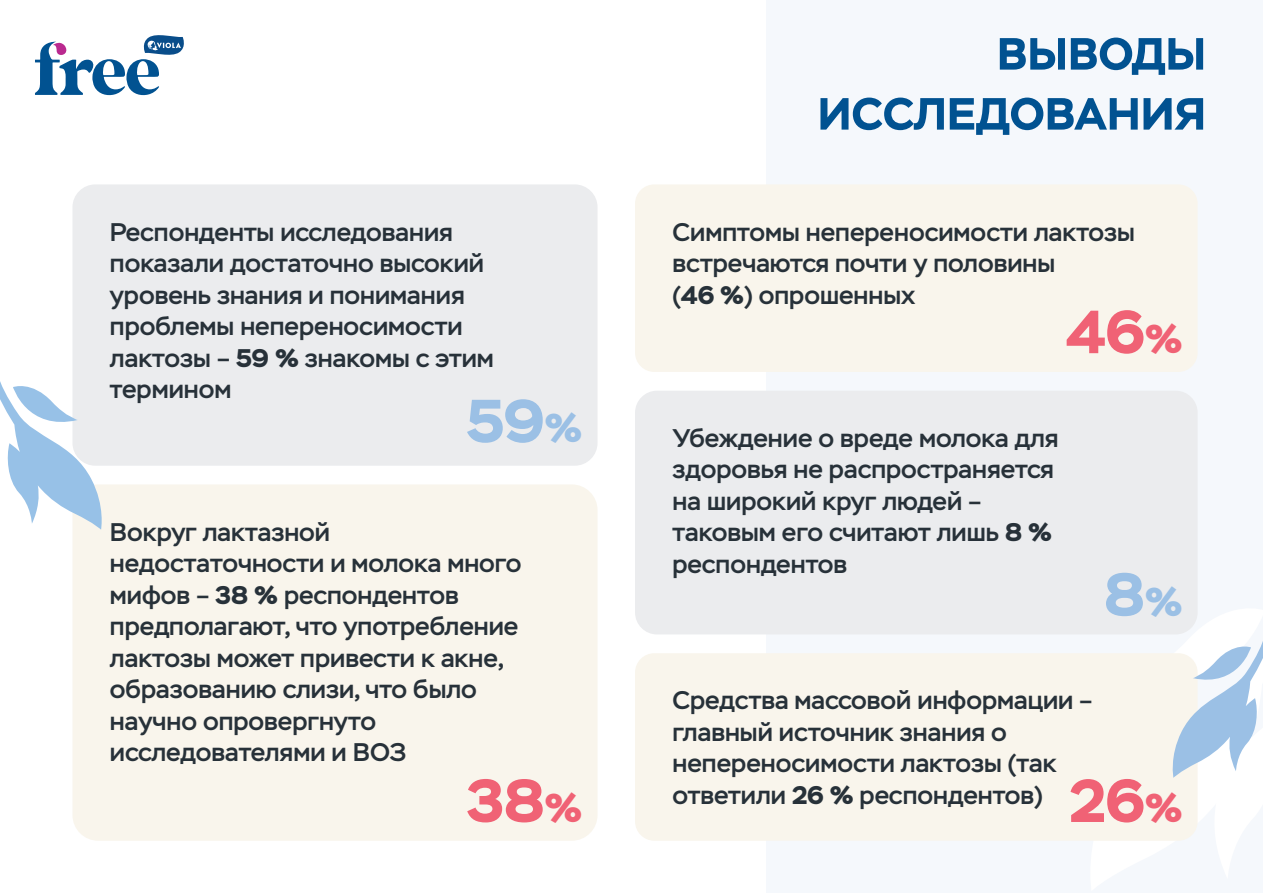
<style>
.page{position:relative;width:1263px;height:893px;background:#fff}
.page>*{position:absolute;margin:0;border:0;box-sizing:border-box;transform-origin:0 0}
.t1{font:700 60.75px "Stem";color:#f06275}
.t2{font:700 60.75px "Stem";color:#9bc0e5}
.t3{font:500 25.5px/31.5px "Stem";color:#273139}
.s1{font-weight:700}
.s2{font-size:40.5px}
</style>
<div class="page">
<div style="left:766px;top:0;width:497px;height:893px;background:#f5f8fc"></div>
<div style="left:72px;top:184px;width:525px;height:282px;background:#ebecee;border-radius:23px"></div>
<svg style="left:1000px;top:38px;width:65px;height:32px"></svg>
<svg style="left:1071px;top:38px;width:132px;height:37px"></svg>
<svg style="left:820px;top:98px;width:124px;height:32px"></svg>
<svg style="left:950px;top:98px;width:253px;height:37px"></svg>
<svg style="left:35px;top:35px;width:149px;height:61px"></svg>
<div style="left:635px;top:184px;width:562px;height:188px;background:#f9f5ec;border-radius:19px"></div>
<div style="left:635px;top:391px;width:562px;height:243px;background:#ebecee;border-radius:22px"></div>
<div style="left:635px;top:653px;width:562px;height:188px;background:#f9f5ec;border-radius:19px"></div>
<div style="left:72px;top:484px;width:525px;height:357px;background:#f9f5ec;border-radius:26px"></div>
<svg style="left:0;top:381px;width:102px;height:149px"></svg>
<svg style="left:1172px;top:624px;width:91px;height:154px"></svg>
<p class="t3" style="left:110px;top:216px;width:385px">Респонденты исследования показали достаточно высокий уровень знания и понимания проблемы непереносимости лактозы – <span class="s1">59 %</span> знакомы с этим термином</p>
<p class="t3" style="left:672px;top:216px;width:464px">Симптомы непереносимости лактозы встречаются почти у половины<br>(<span class="s1">46 %</span>) опрошенных</p>
<h1 class="t1" style="left:1066px;top:293px;width:118px">46<span class="s2">%</span></h1>
<h1 class="t2" style="left:466px;top:382px;width:118px">59<span class="s2">%</span></h1>
<p class="t3" style="left:672px;top:422px;width:387px">Убеждение о вреде молока для здоровья не распространяется на широкий круг людей – таковым его считают лишь <span class="s1">8 % </span>респондентов</p>
<p class="t3" style="left:110px;top:516px;width:413px">Вокруг лактазной недостаточности и молока много мифов – <span class="s1">38 %</span> респондентов предполагают, что употребление лактозы может привести к акне, образованию слизи, что было научно опровергнуто исследователями и ВОЗ</p>
<h1 class="t2" style="left:1104px;top:555px;width:80px">8<span class="s2">%</span></h1>
<p class="t3" style="left:672px;top:685px;width:423px">Средства массовой информации – главный источник знания о непереносимости лактозы (так</p>
<h1 class="t1" style="left:466px;top:762px;width:118px">38<span class="s2">%</span></h1>
<p class="t3" style="left:672px;top:779px;width:372px">ответили <span class="s1">26 %</span> респондентов)</p>
<h1 class="t1" style="left:1069px;top:762px;width:115px">26<span class="s2">%</span></h1>
</div>
